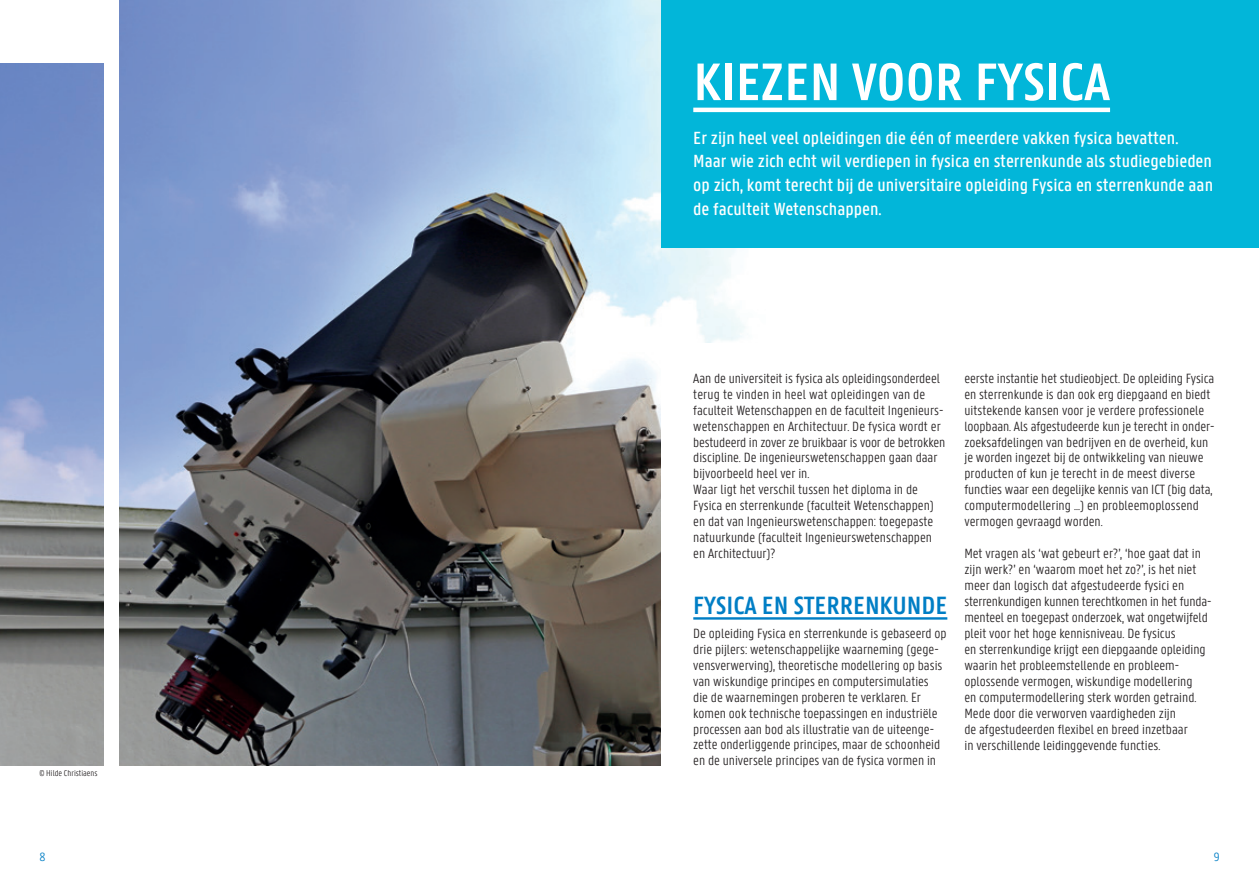
<style>
.page{position:relative;width:1259px;height:893px;background:#fff}
.page>*{position:absolute;margin:0;border:0;box-sizing:border-box;transform-origin:0 0}
.t1{font:600 56.25px "U Gent Panno Text";color:#fff}
.t2{font:600 26.7px "U Gent Panno Text";letter-spacing:-.005em;color:#007ec5}
.t3{font:500 18.75px/24px "U Gent Panno Text";color:#fff}
.t4{font:300 14.25px/15.9px "U Gent Panno Text";color:#231f20}
.t5{font:300 12.75px "U Gent Panno Text";color:#007ec5}
.t6{font:300 9px "U Gent Panno Text";color:#231f20}
</style>
<div class="page">
<img style="left:119px;top:0;width:702px;height:765px">
<img style="left:0;top:64px;width:103px;height:701px">
<div style="left:661px;top:343px;width:303px;height:494px;background:#fff"></div>
<div style="left:661px;top:0;width:598px;height:247px;background:#02b6d9"></div>
<hr style="left:693px;top:108px;width:417px;height:4px;background:#fff">
<hr style="left:693px;top:617px;width:254px;height:3px;background:#007ec5">
<h1 class="t1" style="left:693px;top:48px;width:418px">KIEZEN VOOR FYSICA</h1>
<p class="t3" style="left:693px;top:125px;width:521px">Er zijn heel veel opleidingen die één of meerdere vakken fysica bevatten.<br>Maar wie zich echt wil verdiepen in fysica en sterrenkunde als studiegebieden op zich, komt terecht bij de universitaire opleiding Fysica en sterrenkunde aan de faculteit Wetenschappen.</p>
<p class="t6" style="left:39px;top:768px;width:60px">© Hilde Christiaens</p>
<p class="t4" style="left:693px;top:370px;width:253px">Aan de universiteit is fysica als opleidingsonderdeel terug te vinden in heel wat opleidingen van de faculteit Wetenschappen en de faculteit Ingenieurs&shy;wetenschappen en Architectuur. De fysica wordt er bestudeerd in zover ze bruikbaar is voor de betrokken discipline. De ingenieurswetenschappen gaan daar bijvoorbeeld heel ver in.<br>Waar ligt het verschil tussen het diploma in de Fysica en sterrenkunde (faculteit Wetenschappen) en dat van Ingenieurswetenschappen: toegepaste natuurkunde (faculteit Ingenieurswetenschappen en Architectuur)?</p>
<h2 class="t2" style="left:693px;top:589px;width:255px">FYSICA EN STERRENKUNDE</h2>
<p class="t4" style="left:693px;top:625px;width:255px">De opleiding Fysica en sterrenkunde is gebaseerd op drie pijlers: wetenschappelijke waarneming (gege&shy;vensverwerving), theoretische modellering op basis van wiskundige principes en computersimulaties die de waarnemingen proberen te verklaren. Er komen ook technische toepassingen en industriële processen aan bod als illustratie van de uiteenge&shy;zette onderliggende principes, maar de schoonheid en de universele principes van de fysica vormen in</p>
<p class="t4" style="left:964px;top:370px;width:251px">eerste instantie het studieobject. De opleiding Fysica en sterrenkunde is dan ook erg diepgaand en biedt uitstekende kansen voor je verdere professionele loopbaan. Als afgestudeerde kun je terecht in onder&shy;zoeksafdelingen van bedrijven en de overheid, kun je worden ingezet bij de ontwikkeling van nieuwe producten of kun je terecht in de meest diverse functies waar een degelijke kennis van ICT (big data, computermodellering ...) en probleemoplossend vermogen gevraagd worden.</p>
<p class="t4" style="left:964px;top:545px;width:247px">Met vragen als ‘wat gebeurt er?’, ‘hoe gaat dat in zijn werk?’ en ‘waarom moet het zo?’, is het niet meer dan logisch dat afgestudeerde fysici en sterrenkundigen kunnen terechtkomen in het funda&shy;menteel en toegepast onderzoek, wat ongetwijfeld pleit voor het hoge kennisniveau. De fysicus<br>en sterrenkundige krijgt een diepgaande opleiding waarin het probleemstellende en probleem&shy;oplossende vermogen, wiskundige modellering<br>en computermodellering sterk worden getraind.<br>Mede door die verworven vaardigheden zijn<br>de afgestudeerden flexibel en breed inzetbaar<br>in verschillende leidinggevende functies.</p>
<p class="t5" style="left:39px;top:849px;width:8px">8</p>
<p class="t5" style="left:1213px;top:849px;width:7px">9</p>
</div>
